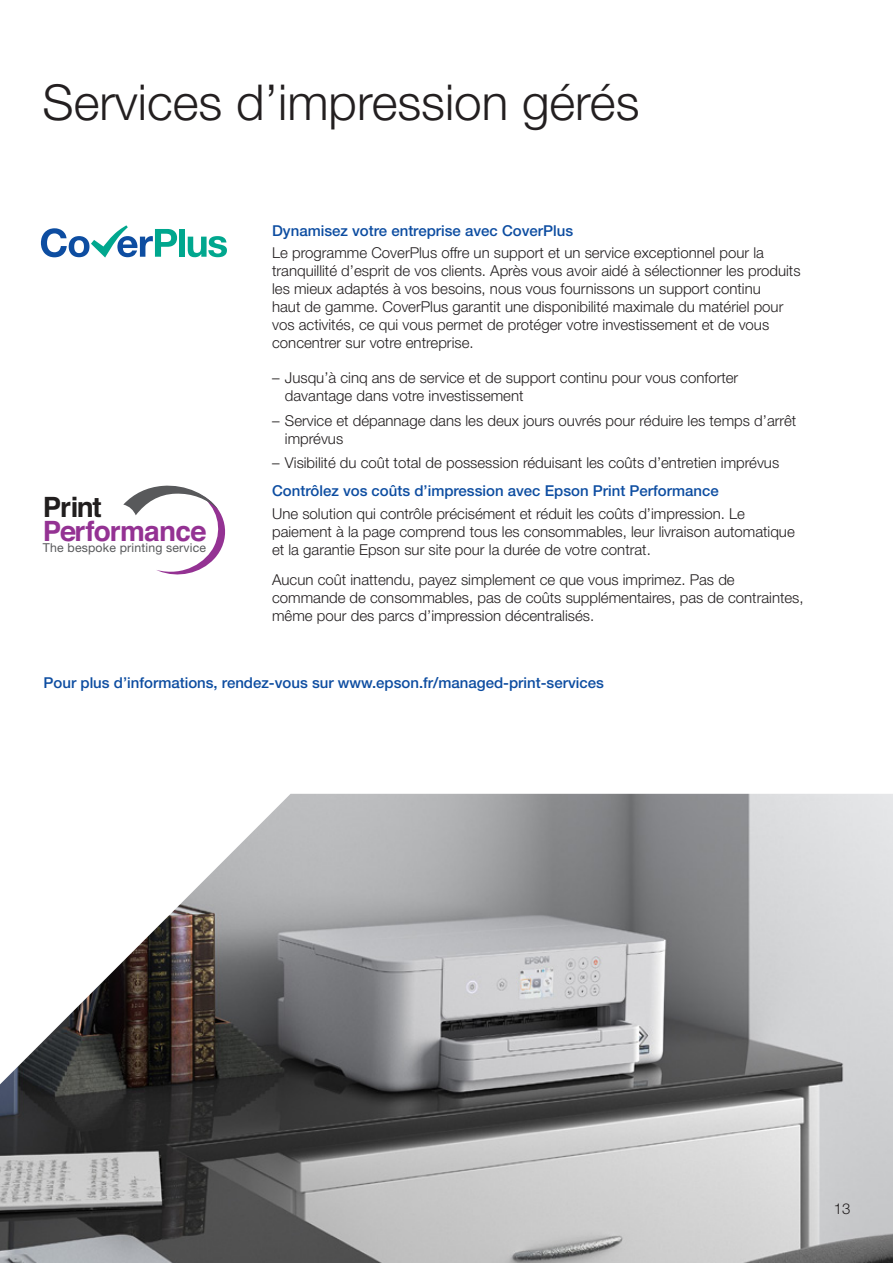
<style>
.page{position:relative;width:893px;height:1263px;background:#fff}
.page>*{position:absolute;margin:0;border:0;box-sizing:border-box;transform-origin:0 0}
.t1{font:300 49.5px "Helvetica Neue LT Pro";color:#231f20}
.t2{font:700 27.9px "Helvetica";letter-spacing:-.025em;color:#943293}
.t3{font:700 27.9px "Helvetica";letter-spacing:-.05em;color:#211e1e}
.t4{font:300 15px/18px "Helvetica Neue LT Pro";color:#231f20}
.t5{font:500 15px "Helvetica Neue LT Pro";color:#0d4da1}
.t6{font:12.3px "Helvetica Neue LT Pro";letter-spacing:.015em;color:#58595b}
</style>
<div class="page">
<img style="left:0;top:794px;width:893px;height:469px">
<div style="left:179px;top:229px;width:6px;height:28px;background:#00a78e"></div>
<svg style="left:188px;top:236px;width:39px;height:21px"></svg>
<svg style="left:41px;top:225px;width:136px;height:32px"></svg>
<svg style="left:123px;top:486px;width:102px;height:88px"></svg>
<p class="t1" style="left:43px;top:73px;width:598px">Services d’impression gérés</p>
<p class="t3" style="left:43px;top:485px;width:60px">Print</p>
<p class="t2" style="left:43px;top:508px;width:165px">Performance</p>
<p class="t6" style="left:43px;top:540px;width:165px">The bespoke printing service</p>
<p class="t5" style="left:272px;top:222px;width:302px">Dynamisez votre entreprise avec CoverPlus</p>
<p class="t4" style="left:272px;top:244px;width:530px">Le programme CoverPlus offre un support et un service exceptionnel pour la tranquillité d’esprit de vos clients. Après vous avoir aidé à sélectionner les produits les mieux adaptés à vos besoins, nous vous fournissons un support continu<br>haut de gamme. CoverPlus garantit une disponibilité maximale du matériel pour vos activités, ce qui vous permet de protéger votre investissement et de vous concentrer sur votre entreprise.</p>
<p class="t4" style="left:285px;top:369px;width:455px;text-indent:-13px">– Jusqu’à cinq ans de service et de support continu pour vous conforter davantage dans votre investissement</p>
<p class="t4" style="left:285px;top:411px;width:513px;text-indent:-13px">– Service et dépannage dans les deux jours ouvrés pour réduire les temps d’arrêt imprévus</p>
<p class="t4" style="left:272px;top:453px;width:509px">– Visibilité du coût total de possession réduisant les coûts d’entretien imprévus</p>
<p class="t5" style="left:272px;top:482px;width:448px">Contrôlez vos coûts d’impression avec Epson Print Performance</p>
<p class="t4" style="left:272px;top:504px;width:524px">Une solution qui contrôle précisément et réduit les coûts d’impression. Le paiement à la page comprend tous les consommables, leur livraison automatique et la garantie Epson sur site pour la durée de votre contrat.</p>
<p class="t4" style="left:272px;top:571px;width:533px">Aucun coût inattendu, payez simplement ce que vous imprimez. Pas de commande de consommables, pas de coûts supplémentaires, pas de contraintes, même pour des parcs d’impression décentralisés.</p>
<p class="t5" style="left:44px;top:674px;width:562px">Pour plus d’informations, rendez-vous sur www.epson.fr/managed-print-services</p>
<p class="t4" style="left:834px;top:1199px;width:18px">13</p>
</div>
